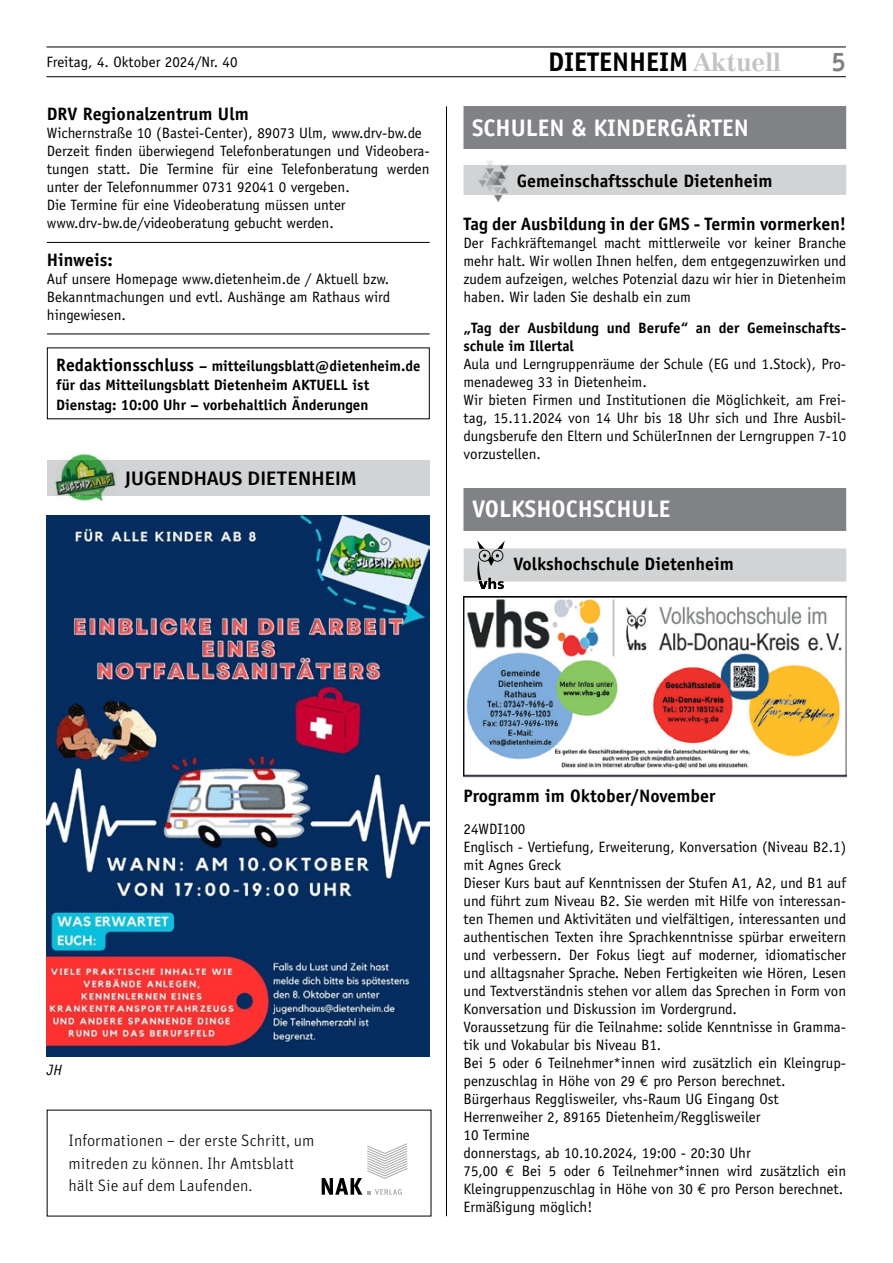
<style>
.page{position:relative;width:893px;height:1263px;background:#fff}
.page>*{position:absolute;margin:0;border:0;box-sizing:border-box;transform-origin:0 0}
.t1{font:700 27px "Officina Sans";color:#000}
.t2{font:700 27px "Officina Sans";color:#808285}
.t3{font:700 24px "Officina Sans Std";color:#fff}
.t4{font:700 24px "Officina Sans";color:#fff}
.t5{font:500 19.65px "Fira Sans";letter-spacing:.01em;color:#000}
.Head_12_13pt{font:700 18px "Officina Sans";color:#000}
.t6{font:300 16.5px/22.5px "Unit Pro";color:#000}
.Grundtext{font:15px/18px "Officina Sans";color:#000}
.Grundschrift_10pt_12{font:15px/18px "Officina Sans";color:#000;text-align:justify}
.Grundtext-2{font:700 15px/19.5px "Officina Sans";color:#000}
.Bildunterschrift{font:italic 15px "Officina Sans";color:#000}
.s1{font-family:"Centennial";font-size:24.75px;color:#a7a9ac}
.s2{font-size:18px}
.s3{font-family:"Euro Mono"}
</style>
<div class="page">
<hr style="left:446px;top:106px;width:1px;height:1110px;background:#000">
<hr style="left:46px;top:76px;width:800px;height:1px;background:#000">
<hr style="left:46px;top:47px;width:800px;height:1px;background:#000">
<div style="left:463px;top:106px;width:383px;height:43px;background:#808285"></div>
<div style="left:463px;top:165px;width:383px;height:30px;background:#d1d3d4"></div>
<img style="left:479px;top:161px;width:29px;height:42px">
<div style="left:463px;top:488px;width:383px;height:43px;background:#808285"></div>
<div style="left:464px;top:548px;width:382px;height:33px;background:#d1d3d4"></div>
<svg style="left:476px;top:541px;width:29px;height:48px"></svg>
<img style="left:464px;top:596px;width:382px;height:182px">
<hr style="left:47px;top:242px;width:383px;height:1px;background:#000">
<hr style="left:47px;top:334px;width:383px;height:1px;background:#000">
<div style="left:47px;top:460px;width:383px;height:35px;background:#d1d3d4"></div>
<img style="left:54px;top:454px;width:62px;height:48px">
<img style="left:47px;top:515px;width:383px;height:542px">
<svg style="left:322px;top:1143px;width:86px;height:52px"></svg>
<p class="Grundtext" style="left:46px;top:53px;width:193px">Freitag, 4. Oktober 2024/Nr. 40</p>
<h1 class="t1" style="left:548px;top:45px;width:234px">DIETENHEIM <span class="s1">Aktuell</span></h1>
<h1 class="t2" style="left:831px;top:45px;width:17px">5</h1>
<p class="Head_12_13pt" style="left:47px;top:103px;width:203px">DRV Regionalzentrum Ulm</p>
<p class="Grundschrift_10pt_12" style="left:47px;top:124px;width:376px">Wichernstraße 10 (Bastei-Center), 89073 Ulm, www.drv-bw.de</p>
<p class="Grundschrift_10pt_12" style="left:47px;top:142px;width:384px">Derzeit finden überwiegend Telefonberatungen und Videobera&shy;tungen statt. Die Termine für eine Telefonberatung werden unter der Telefonnummer 0731 92041 0 vergeben.</p>
<p class="Grundschrift_10pt_12" style="left:47px;top:196px;width:300px">Die Termine für eine Videoberatung müssen unter</p>
<p class="Grundschrift_10pt_12" style="left:47px;top:214px;width:288px">www.drv-bw.de/videoberatung gebucht werden.</p>
<p class="Head_12_13pt" style="left:47px;top:249px;width:67px">Hinweis:</p>
<p class="Grundschrift_10pt_12" style="left:47px;top:270px;width:344px">Auf unsere Homepage www.dietenheim.de / Aktuell bzw.</p>
<p class="Grundschrift_10pt_12" style="left:47px;top:288px;width:345px">Bekanntmachungen und evtl. Aushänge am Rathaus wird</p>
<p class="Grundschrift_10pt_12" style="left:47px;top:306px;width:80px">hingewiesen.</p>
<p class="Grundtext-2" style="left:56px;top:356px;width:366px"><span class="s2">Redaktionsschluss</span> – mitteilungsblatt@dietenheim.de für das Mitteilungsblatt Dietenheim AKTUELL ist<br>Dienstag: 10:00 Uhr – vorbehaltlich Änderungen</p>
<p class="t5" style="left:125px;top:463px;width:233px">JUGENDHAUS DIETENHEIM</p>
<p class="t3" style="left:472px;top:113px;width:278px">SCHULEN &amp; KINDERGÄRTEN</p>
<p class="Head_12_13pt" style="left:517px;top:170px;width:257px">Gemeinschaftsschule Dietenheim</p>
<p class="Head_12_13pt" style="left:463px;top:212px;width:384px">Tag der Ausbildung in der GMS - Termin vormerken!</p>
<p class="Grundtext" style="left:463px;top:233px;width:384px;text-align:justify">Der Fachkräftemangel macht mittlerweile vor keiner Branche mehr halt. Wir wollen Ihnen helfen, dem entgegenzuwirken und zudem aufzeigen, welches Potenzial dazu wir hier in Dietenheim haben. Wir laden Sie deshalb ein zum</p>
<p class="Grundtext-2" style="left:463px;top:319px;width:384px;line-height:18px">„Tag der Ausbildung und Berufe“ an der Gemeinschafts&shy;schule im Illertal</p>
<p class="Grundtext" style="left:463px;top:355px;width:384px">Aula und Lerngruppenräume der Schule (EG und 1.Stock), Pro&shy;menadeweg 33 in Dietenheim.</p>
<p class="Grundtext" style="left:463px;top:391px;width:384px;text-align:justify">Wir bieten Firmen und Institutionen die Möglichkeit, am Frei&shy;tag, 15.11.2024 von 14 Uhr bis 18 Uhr sich und Ihre Ausbil&shy;dungsberufe den Eltern und SchülerInnen der Lerngruppen 7-10 vorzustellen.</p>
<p class="t4" style="left:472px;top:494px;width:200px">VOLKSHOCHSCHULE</p>
<p class="Head_12_13pt" style="left:514px;top:553px;width:222px">Volkshochschule Dietenheim</p>
<p class="Bildunterschrift" style="left:47px;top:1061px;width:17px">JH</p>
<p class="t6" style="left:69px;top:1129px;width:247px">Informationen – der erste Schritt, um mitreden zu können. Ihr Amtsblatt hält Sie auf dem Laufenden.</p>
<p class="Head_12_13pt" style="left:463px;top:785px;width:254px">Programm im Oktober/November</p>
<p class="Grundtext" style="left:463px;top:820px;width:63px">24WDI100</p>
<p class="Grundtext" style="left:463px;top:838px;width:384px">Englisch - Vertiefung, Erweiterung, Konversation (Niveau B2.1) mit Agnes Greck</p>
<p class="Grundtext" style="left:463px;top:874px;width:384px;text-align:justify">Dieser Kurs baut auf Kenntnissen der Stufen A1, A2, und B1 auf und führt zum Niveau B2. Sie werden mit Hilfe von interessan&shy;ten Themen und Aktivitäten und vielfältigen, interessanten und authentischen Texten ihre Sprachkenntnisse spürbar erweitern und verbessern. Der Fokus liegt auf moderner, idiomatischer und alltagsnaher Sprache. Neben Fertigkeiten wie Hören, Lesen und Textverständnis stehen vor allem das Sprechen in Form von Konversation und Diskussion im Vordergrund.</p>
<p class="Grundtext" style="left:463px;top:1018px;width:384px">Voraussetzung für die Teilnahme: solide Kenntnisse in Gramma&shy;tik und Vokabular bis Niveau B1.</p>
<p class="Grundtext" style="left:463px;top:1054px;width:384px">Bei 5 oder 6 Teilnehmer*innen wird zusätzlich ein Kleingrup&shy;penzuschlag in Höhe von 29 <span class="s3">€</span> pro Person berechnet.</p>
<p class="Grundtext" style="left:463px;top:1090px;width:317px">Bürgerhaus Regglisweiler, vhs-Raum UG Eingang Ost</p>
<p class="Grundtext" style="left:463px;top:1108px;width:299px">Herrenweiher 2, 89165 Dietenheim/Regglisweiler</p>
<p class="Grundtext" style="left:463px;top:1126px;width:68px">10 Termine</p>
<p class="Grundtext" style="left:463px;top:1144px;width:289px">donnerstags, ab 10.10.2024, 19:00 - 20:30 Uhr</p>
<p class="Grundtext" style="left:463px;top:1162px;width:384px">75,00 <span class="s3">€</span> Bei 5 oder 6 Teilnehmer*innen wird zusätzlich ein<br>Kleingruppenzuschlag in Höhe von 30 <span class="s3">€</span> pro Person berechnet.</p>
<p class="Grundtext" style="left:463px;top:1198px;width:130px">Ermäßigung möglich!</p>
</div>
